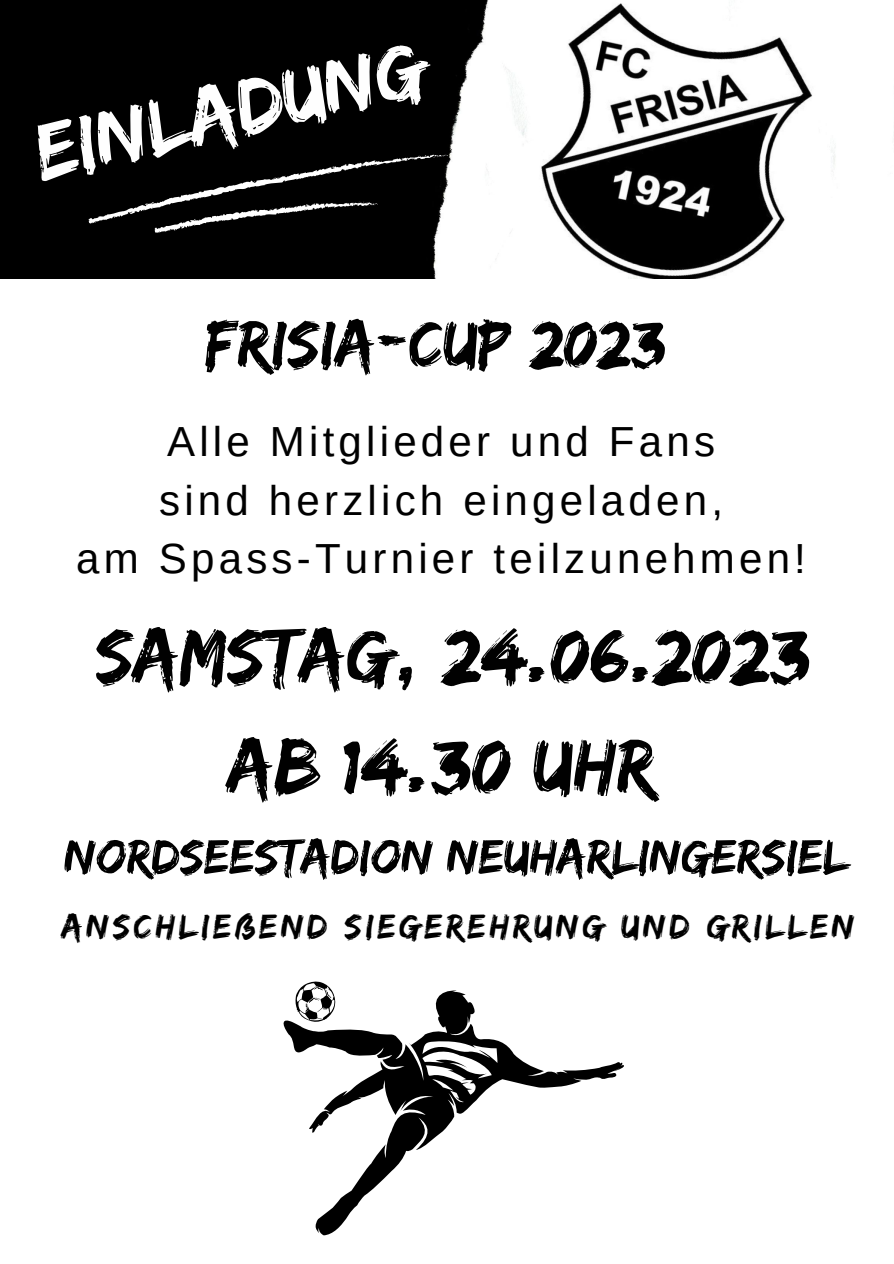
<style>
.page{position:relative;width:894px;height:1264px;background:#fff}
.page>*{position:absolute;margin:0;border:0;box-sizing:border-box;transform-origin:0 0}
.t1{font:83.4px "Edo";color:#fefefe}
.t2{font:78.9px "Edo";color:#010101}
.t3{font:68.1px "Edo";color:#010101}
.t4{font:50.4px "Edo";color:#010101}
.t5{font:42px "Arimo";letter-spacing:.1em;color:#000}
.t6{font:36px "Edo";letter-spacing:.1em;color:#000}
</style>
<div class="page">
<img style="left:0;top:0;width:836px;height:278px">
<svg style="left:87px;top:139px;width:361px;height:107px;background:#131313"></svg>
<svg style="left:283px;top:990px;width:341px;height:245px"></svg>
<svg style="left:295px;top:981px;width:41px;height:41px"></svg>
<p class="t1" style="left:25px;top:107px;width:399px;rotate:-13deg">EINLADUNG</p>
<p class="t3" style="left:205px;top:304px;width:462px">FRISIA-CUP 2023</p>
<p class="t5" style="left:167px;top:418px;width:549px">Alle Mitglieder und Fans</p>
<p class="t5" style="left:159px;top:477px;width:565px">sind herzlich eingeladen,</p>
<p class="t5" style="left:76px;top:535px;width:731px">am Spass-Turnier teilzunehmen!</p>
<p class="t2" style="left:95px;top:610px;width:715px">SAMSTAG, 24.06.2023</p>
<p class="t2" style="left:228px;top:720px;width:429px">AB 14.30 UHR</p>
<p class="t4" style="left:64px;top:827px;width:786px">NORDSEESTADION NEUHARLINGERSIEL</p>
<p class="t6" style="left:62px;top:905px;width:793px">ANSCHLIEßEND SIEGEREHRUNG UND GRILLEN</p>
</div>
